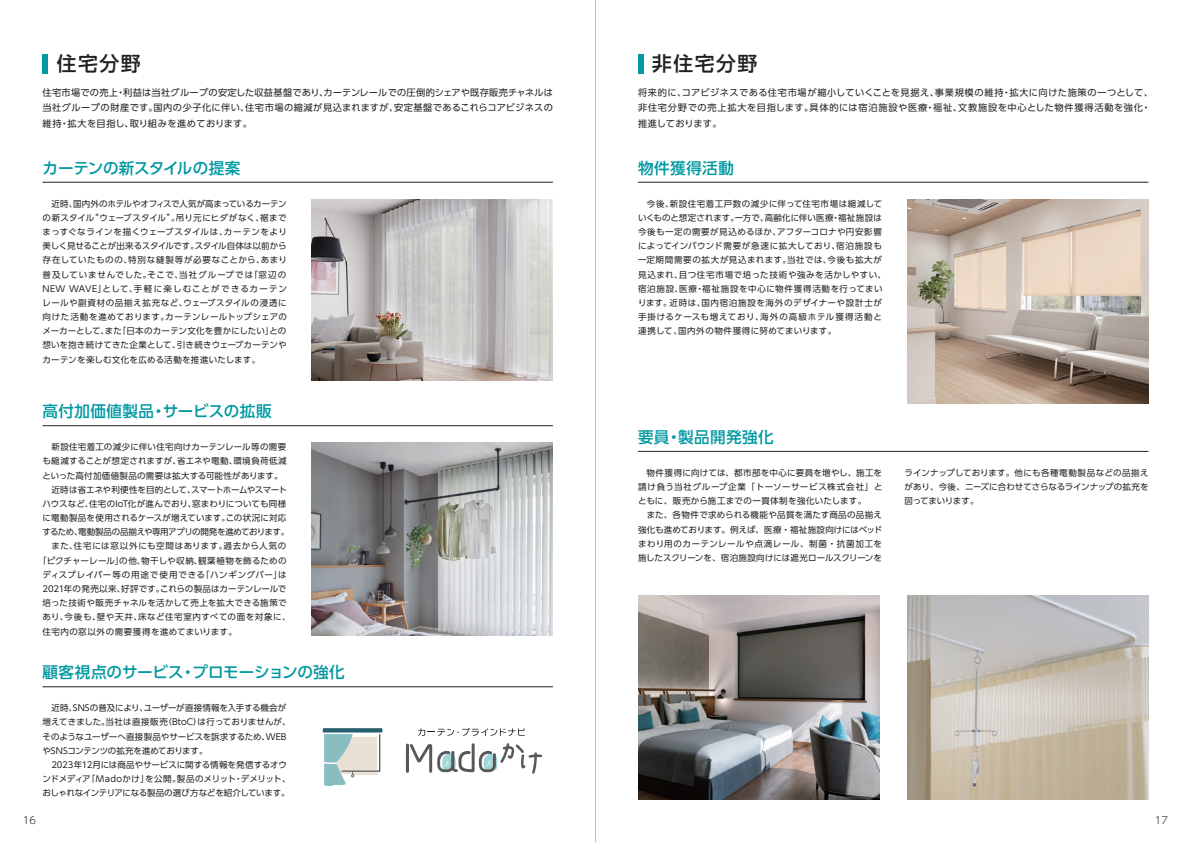
<style>
.page{position:relative;width:1191px;height:842px;background:#fff}
.page>*{position:absolute;margin:0;border:0;box-sizing:border-box;transform-origin:0 0}
.t1{font:500 19.8px "UD Shin Go Pro";letter-spacing:.075em;color:#231f20}
.t2{font:500 15.6px "UD Shin Go Pro";letter-spacing:.01em;color:#0098a1}
.t3{font:500 15.6px "UD Shin Go Pro";letter-spacing:-.02em;color:#0098a1}
.t4{font:300 9.9px "UD Shin Go Pro";color:#231f20}
.t5{font:9.2px/15.3px "UD Shin Go Pro";letter-spacing:.055em;color:#231f20}
.t6{font:8.5px/14.2px "UD Shin Go Pro";letter-spacing:.025em;color:#231f20;text-align:justify}
.t7{font:8.5px/14.2px "UD Shin Go Pro";letter-spacing:.06em;color:#231f20}
.t8{font:8.5px/14.2px "UD Shin Go Pro";color:#231f20}
.t9{font:8.5px/14.2px "UD Shin Go Pro";letter-spacing:-.02em;color:#231f20}
.t10{font:8.5px "UD Shin Go Pro";letter-spacing:-.05em;color:#231f20}
.t11{font:8.5px "UD Shin Go Pro";letter-spacing:.005em;color:#231f20}
.t12{font:8.5px "UD Shin Go Pro";letter-spacing:-.045em;color:#231f20}
.t13{font:8.5px "UD Shin Go Pro";letter-spacing:.07em;color:#231f20}
.t14{font:8.5px "UD Shin Go Pro";letter-spacing:.065em;color:#231f20}
.t15{font:8.5px "UD Shin Go Pro";letter-spacing:.075em;color:#231f20}
.t16{font:8.5px "UD Shin Go Pro";letter-spacing:.05em;color:#231f20}
</style>
<div class="page">
<hr style="left:638px;top:182px;width:510px;height:1px;background:#231f20">
<hr style="left:638px;top:451px;width:510px;height:1px;background:#231f20">
<img style="left:638px;top:595px;width:241px;height:204px">
<img style="left:907px;top:595px;width:241px;height:204px">
<img style="left:907px;top:199px;width:241px;height:204px">
<hr style="left:43px;top:182px;width:510px;height:1px;background:#231f20">
<img style="left:312px;top:199px;width:241px;height:182px">
<hr style="left:43px;top:426px;width:510px;height:1px;background:#231f20">
<hr style="left:43px;top:687px;width:510px;height:1px;background:#231f20">
<img style="left:312px;top:443px;width:241px;height:192px">
<svg style="left:323px;top:728px;width:59px;height:4px"></svg>
<svg style="left:324px;top:734px;width:56px;height:52px"></svg>
<svg style="left:418px;top:728px;width:107px;height:8px"></svg>
<svg style="left:406px;top:743px;width:136px;height:31px"></svg>
<div style="left:43px;top:54px;width:5px;height:20px;background:#0098a1"></div>
<div style="left:638px;top:54px;width:5px;height:20px;background:#0098a1"></div>
<hr style="left:595px;top:0;width:1px;height:842px;background:#bcbdc0">
<h1 class="t1" style="left:57px;top:48px;width:85px">住宅分野</h1>
<p class="t5" style="left:43px;top:84px;width:512px;text-align:justify">住宅市場での売上・利益は当社グループの安定した収益基盤であり、カーテンレールでの圧倒的シェアや既存販売チャネルは当社グループの財産です。国内の少子化に伴い、住宅市場の縮減が見込まれますが、安定基盤であるこれらコアビジネスの維持・拡大を目指し、取り組みを進めております。</p>
<h2 class="t3" style="left:43px;top:155px;width:199px">カーテンの新スタイルの提案</h2>
<p class="t6" style="left:43px;top:196px;width:246px;text-indent:9px">近時、国内外のホテルやオフィスで人気が高まっているカーテンの新スタイル“ウェーブスタイル”。吊り元にヒダがなく、裾までまっすぐなラインを描くウェーブスタイルは、カーテンをより美しく見せることが出来るスタイルです。スタイル自体は以前から存在していたものの、特別な縫製等が必要なことから、あまり普及していませんでした。そこで、当社グループでは「窓辺のNEW WAVE」として、手軽に楽しむことができるカーテンレールや副資材の品揃え拡充など、ウェーブスタイルの浸透に向けた活動を進めております。カーテンレールトップシェアのメーカーとして、また「日本のカーテン文化を豊かにしたい」との想いを抱き続けてきた企業として、引き続きウェーブカーテンやカーテンを楽しむ文化を広める活動を推進いたします。</p>
<h2 class="t2" style="left:43px;top:398px;width:231px">高付加価値製品・サービスの拡販</h2>
<p class="t6" style="left:51px;top:440px;width:236px">新設住宅着工の減少に伴い住宅向けカーテンレール等の需要</p>
<p class="t6" style="left:43px;top:454px;width:245px">も縮減することが想定されますが、省エネや電動、環境負荷低減</p>
<p class="t6" style="left:43px;top:468px;width:242px">といった高付加価値製品の需要は拡大する可能性があります。</p>
<p class="t12" style="left:51px;top:483px;width:237px">近時は省エネや利便性を目的として、スマートホームやスマート</p>
<p class="t6" style="left:43px;top:496px;width:245px">ハウスなど、住宅のIoT化が進んでおり、窓まわりについても同様</p>
<p class="t6" style="left:43px;top:510px;width:245px">に電動製品を使用されるケースが増えています。この状況に対応</p>
<p class="t10" style="left:43px;top:525px;width:248px">するため、電動製品の品揃えや専用アプリの開発を進めております。</p>
<p class="t14" style="left:43px;top:539px;width:245px">　また、住宅には窓以外にも空間はあります。過去から人気の</p>
<p class="t6" style="left:38px;top:553px;width:250px">「ピクチャーレール」の他、物干しや収納、観葉植物を飾るための</p>
<p class="t15" style="left:43px;top:568px;width:246px">ディスプレイバー等の用途で使用できる「ハンギングバー」は</p>
<p class="t11" style="left:43px;top:582px;width:245px">2021年の発売以来、好評です。これらの製品はカーテンレールで</p>
<p class="t6" style="left:43px;top:596px;width:246px">培った技術や販売チャネルを活かして売上を拡大できる施策で</p>
<p class="t13" style="left:43px;top:610px;width:250px">あり、今後も、壁や天井、床など住宅室内すべての面を対象に、</p>
<p class="t16" style="left:43px;top:624px;width:196px">住宅内の窓以外の需要獲得を進めてまいります。</p>
<h2 class="t2" style="left:43px;top:659px;width:304px">顧客視点のサービス・プロモーションの強化</h2>
<p class="t8" style="left:43px;top:701px;width:250px;text-indent:9px">近時、SNSの普及により、ユーザーが直接情報を入手する機会が増えてきました。当社は直接販売（BtoC）は行っておりませんが、そのようなユーザーへ直接製品やサービスを訴求するため、WEBやSNSコンテンツの拡充を進めております。</p>
<p class="t9" style="left:43px;top:757px;width:250px;text-indent:9px">2023年12月には商品やサービスに関する情報を発信するオウンドメディア「Madoかけ」を公開。製品のメリット・デメリット、おしゃれなインテリアになる製品の選び方などを紹介しています。</p>
<h1 class="t1" style="left:652px;top:48px;width:107px">非住宅分野</h1>
<p class="t5" style="left:638px;top:84px;width:516px">将来的に、コアビジネスである住宅市場が縮小していくことを見据え、事業規模の維持・拡大に向けた施策の一つとして、非住宅分野での売上拡大を目指します。具体的には宿泊施設や医療・福祉、文教施設を中心とした物件獲得活動を強化・推進しております。</p>
<h2 class="t2" style="left:638px;top:155px;width:97px">物件獲得活動</h2>
<p class="t7" style="left:638px;top:196px;width:250px">　今後、新設住宅着工戸数の減少に伴って住宅市場は縮減していくものと想定されます。一方で、高齢化に伴い医療・福祉施設は今後も一定の需要が見込めるほか、アフターコロナや円安影響によってインバウンド需要が急速に拡大しており、宿泊施設も一定期間需要の拡大が見込まれます。当社では、今後も拡大が見込まれ、且つ住宅市場で培った技術や強みを活かしやすい、宿泊施設、医療・福祉施設を中心に物件獲得活動を行ってまいります。近時は、国内宿泊施設を海外のデザイナーや設計士が手掛けるケースも増えており、海外の高級ホテル獲得活動と連携して、国内外の物件獲得に努めてまいります。</p>
<h2 class="t2" style="left:638px;top:424px;width:137px">要員・製品開発強化</h2>
<p class="t6" style="left:638px;top:465px;width:246px;text-align:left;text-indent:8px">物件獲得に向けては、都市部を中心に要員を増やし、施工を請け負う当社グループ企業「トーソーサービス株式会社」とともに、販売から施工までの一貫体制を強化いたします。<br>　また、各物件で求められる機能や品質を満たす商品の品揃え強化も進めております。例えば、医療・福祉施設向けにはベッドまわり用のカーテンレールや点滴レール、制菌・抗菌加工を施したスクリーンを、宿泊施設向けには遮光ロールスクリーンを</p>
<p class="t6" style="left:904px;top:465px;width:245px">ラインナップしております。他にも各種電動製品などの品揃えがあり、今後、ニーズに合わせてさらなるラインナップの拡充を図ってまいります。</p>
<p class="t4" style="left:23px;top:812px;width:15px">16</p>
<p class="t4" style="left:1155px;top:812px;width:15px">17</p>
</div>
